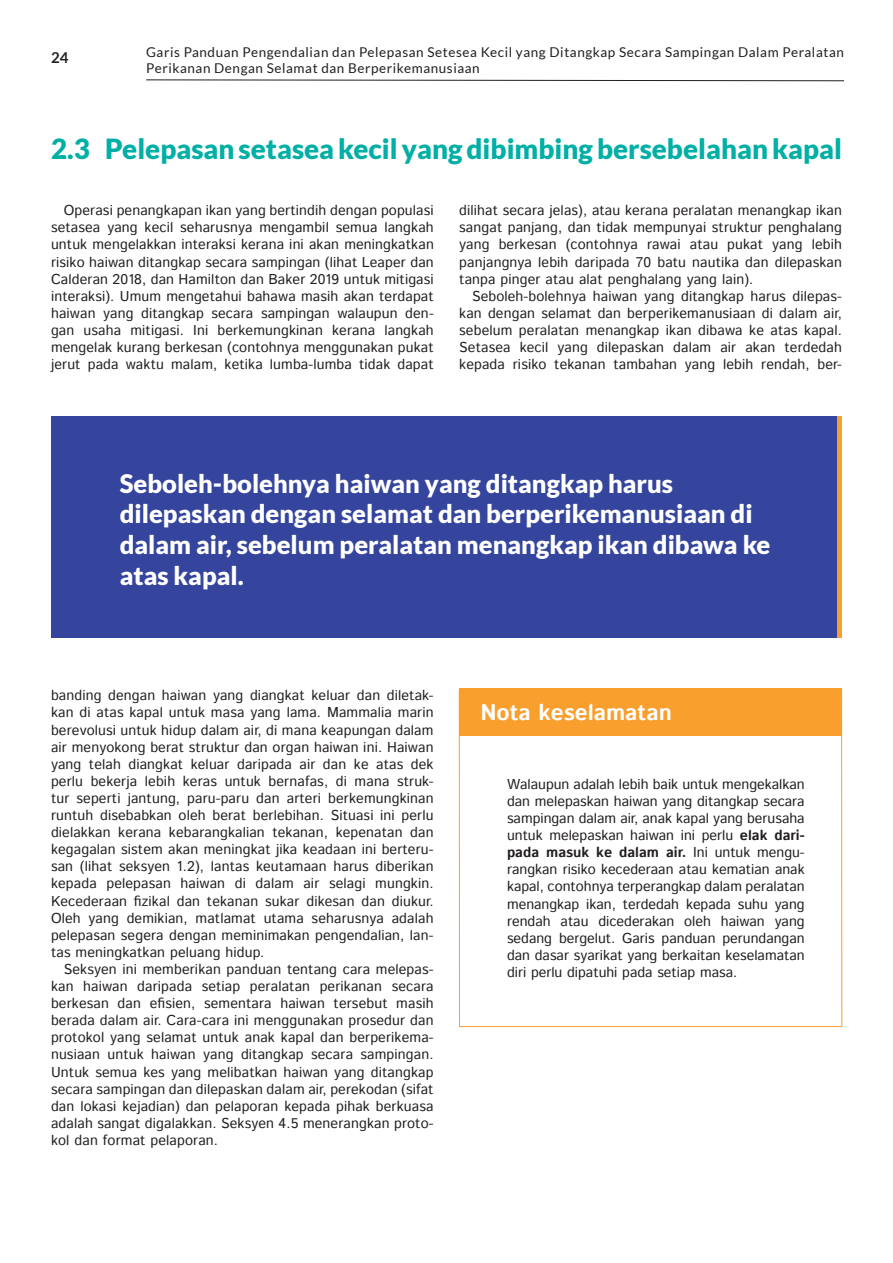
<style>
.page{position:relative;width:893px;height:1263px;background:#fff}
.page>*{position:absolute;margin:0;border:0;box-sizing:border-box;transform-origin:0 0}
.t1{font:900 27.75px "Lato";color:#00afa5}
.Highlight_1{font:900 25.5px/30.6px "Lato";color:#fff}
.t2{font:700 22.5px "Istok Web";color:#fff}
.t3{font:700 15px "Lato";color:#231f20}
.Paragraph{font:14.25px/17.1px "Istok Web";letter-spacing:.01em;color:#231f20;text-align:justify}
.t4{font:13.5px/16.2px "Lato";letter-spacing:.04em;color:#231f20}
.s1{font-weight:700}
</style>
<div class="page">
<svg style="left:146px;top:79px;width:698px;height:2px"></svg>
<div style="left:51px;top:416px;width:791px;height:221px;background:#35459d"></div>
<hr style="left:838px;top:416px;width:4px;height:221px;background:#f99f2d">
<div style="left:459px;top:688px;width:383px;height:47px;background:#f99f2d"></div>
<p class="t3" style="left:51px;top:49px;width:19px">24</p>
<p class="t4" style="left:146px;top:44px;width:699px">Garis Panduan Pengendalian dan Pelepasan Setesea Kecil yang Ditangkap Secara Sampingan Dalam Peralatan<br>Perikanan Dengan Selamat dan Berperikemanusiaan</p>
<h2 class="t1" style="left:51px;top:132px;width:792px">2.3 Pelepasan setasea kecil yang dibimbing bersebelahan kapal</h2>
<p class="Paragraph" style="left:51px;top:203px;width:384px;text-indent:13px">Operasi penangkapan ikan yang bertindih dengan populasi setasea yang kecil seharusnya mengambil semua langkah untuk mengelakkan interaksi kerana ini akan meningkatkan risiko haiwan ditangkap secara sampingan (lihat Leaper dan Calderan 2018, dan Hamilton dan Baker 2019 untuk mitigasi interaksi). Umum mengetahui bahawa masih akan terdapat haiwan yang ditangkap secara sampingan walaupun den&shy;gan usaha mitigasi. Ini berkemungkinan kerana langkah mengelak kurang berkesan (contohnya menggunakan pukat jerut pada waktu malam, ketika lumba-lumba tidak dapat</p>
<p class="Paragraph" style="left:459px;top:203px;width:384px">dilihat secara jelas), atau kerana peralatan menangkap ikan sangat panjang, dan tidak mempunyai struktur penghalang yang berkesan (contohnya rawai atau pukat yang lebih panjangnya lebih daripada 70 batu nautika dan dilepaskan tanpa pinger atau alat penghalang yang lain).</p>
<p class="Paragraph" style="left:459px;top:288px;width:384px;text-indent:13px">Seboleh-bolehnya haiwan yang ditangkap harus dilepas&shy;kan dengan selamat dan berperikemanusiaan di dalam air, sebelum peralatan menangkap ikan dibawa ke atas kapal.<br>Setasea kecil yang dilepaskan dalam air akan terdedah kepada risiko tekanan tambahan yang lebih rendah, ber-</p>
<p class="Highlight_1" style="left:120px;top:468px;width:652px">Seboleh-bolehnya haiwan yang ditangkap harus dilepaskan dengan selamat dan berperikemanusiaan di dalam air, sebelum peralatan menangkap ikan dibawa ke atas kapal.</p>
<p class="Paragraph" style="left:51px;top:688px;width:384px">banding dengan haiwan yang diangkat keluar dan diletak&shy;kan di atas kapal untuk masa yang lama. Mammalia marin berevolusi untuk hidup dalam air, di mana keapungan dalam air menyokong berat struktur dan organ haiwan ini. Haiwan yang telah diangkat keluar daripada air dan ke atas dek perlu bekerja lebih keras untuk bernafas, di mana struk&shy;tur seperti jantung, paru-paru dan arteri berkemungkinan runtuh disebabkan oleh berat berlebihan. Situasi ini perlu dielakkan kerana kebarangkalian tekanan, kepenatan dan kegagalan sistem akan meningkat jika keadaan ini berteru&shy;san (lihat seksyen 1.2), lantas keutamaan harus diberikan kepada pelepasan haiwan di dalam air selagi mungkin.<br>Kecederaan fizikal dan tekanan sukar dikesan dan diukur.<br>Oleh yang demikian, matlamat utama seharusnya adalah pelepasan segera dengan meminimakan pengendalian, lan&shy;tas meningkatkan peluang hidup.</p>
<p class="Paragraph" style="left:51px;top:961px;width:384px;text-indent:13px">Seksyen ini memberikan panduan tentang cara melepas&shy;kan haiwan daripada setiap peralatan perikanan secara berkesan dan efisien, sementara haiwan tersebut masih berada dalam air. Cara-cara ini menggunakan prosedur dan protokol yang selamat untuk anak kapal dan berperikema&shy;nusiaan untuk haiwan yang ditangkap secara sampingan.<br>Untuk semua kes yang melibatkan haiwan yang ditangkap secara sampingan dan dilepaskan dalam air, perekodan (sifat dan lokasi kejadian) dan pelaporan kepada pihak berkuasa adalah sangat digalakkan. Seksyen 4.5 menerangkan proto&shy;kol dan format pelaporan.</p>
<h3 class="t2" style="left:480px;top:697px;width:193px">Nota keselamatan</h3>
<p class="Paragraph" style="left:507px;top:776px;width:299px">Walaupun adalah lebih baik untuk mengekalkan dan melepaskan haiwan yang ditangkap secara sampingan dalam air, anak kapal yang berusaha untuk melepaskan haiwan ini perlu <span class="s1">elak dari&shy;pada masuk ke dalam air.</span> Ini untuk mengu&shy;rangkan risiko kecederaan atau kematian anak kapal, contohnya terperangkap dalam peralatan menangkap ikan, terdedah kepada suhu yang rendah atau dicederakan oleh haiwan yang sedang bergelut. Garis panduan perundangan dan dasar syarikat yang berkaitan keselamatan diri perlu dipatuhi pada setiap masa.</p>
</div>
